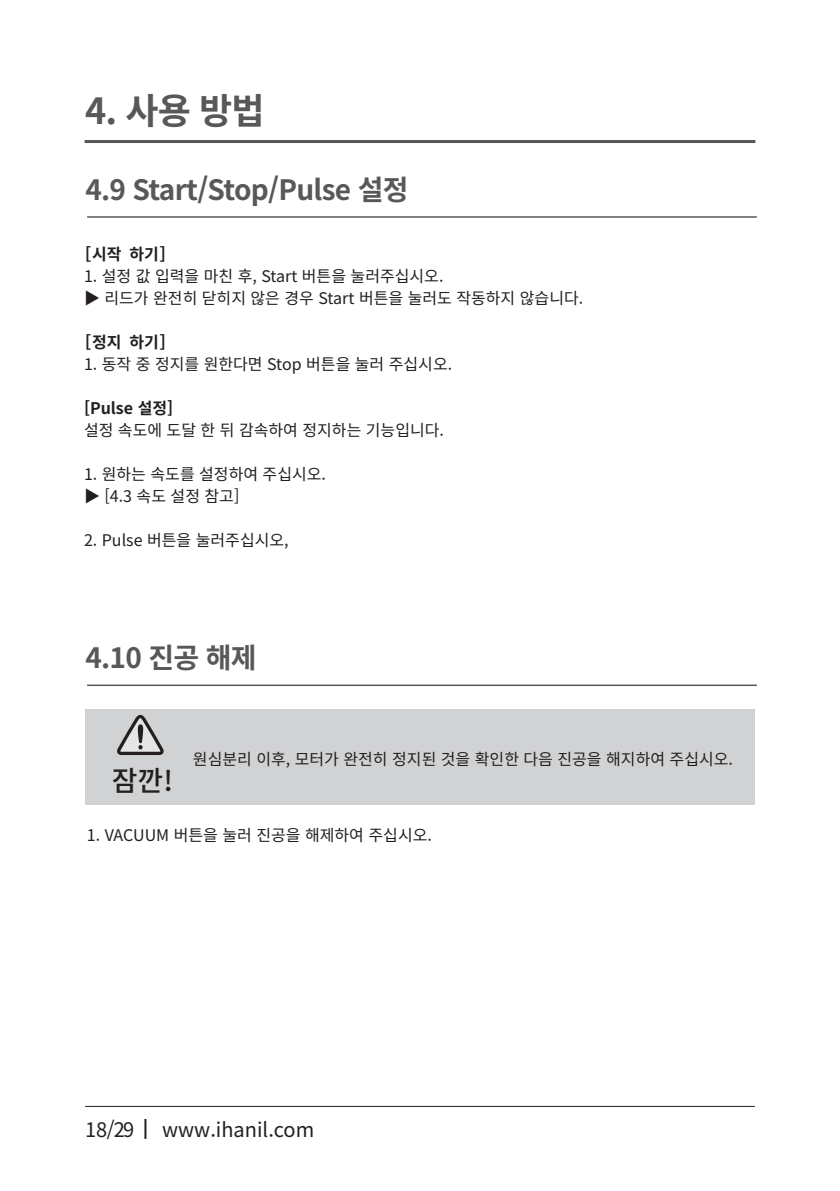
<style>
.page{position:relative;width:840px;height:1191px;background:#fff}
.page>*{position:absolute;margin:0;border:0;box-sizing:border-box;transform-origin:0 0}
.t1{font:700 36px "Noto Sans CJ Kkr";color:#57585a}
.t2{font:700 28px "Noto Sans CJ Kkr";letter-spacing:-.025em;color:#57585a}
.t3{font:500 28px "Noto Sans CJ Kkr";color:#231f20}
.t4{font:20px "Noto Sans CJ Kkr";color:#231f20}
.t5{font:16px "Noto Sans CJ Kkr";color:#231f20}
.t6{font:700 16px "Noto Sans Mono CJ Kkr";color:#231f20}
.t7{font:700 16px "Noto Sans CJ Kkr";color:#231f20}
</style>
<div class="page">
<hr style="left:84px;top:140px;width:671px;height:3px;background:#57585a">
<hr style="left:85px;top:1106px;width:669px;height:1px;background:#231f20">
<svg style="left:144px;top:1119px;width:2px;height:19px"></svg>
<hr style="left:87px;top:216px;width:669px;height:2px;background:#57585a">
<hr style="left:87px;top:684px;width:669px;height:2px;background:#57585a">
<div style="left:85px;top:708px;width:669px;height:96px;background:#d1d2d4"></div>
<svg style="left:117px;top:715px;width:47px;height:40px"></svg>
<p class="t1" style="left:85px;top:91px;width:181px">4. 사용 방법</p>
<p class="t2" style="left:85px;top:174px;width:324px">4.9 Start/Stop/Pulse 설정</p>
<p class="t6" style="left:84px;top:245px;width:84px">[시작 하기]</p>
<p class="t5" style="left:84px;top:267px;width:361px">1. 설정 값 입력을 마친 후, Start 버튼을 눌러주십시오.</p>
<p class="t5" style="left:84px;top:289px;width:500px">▶ 리드가 완전히 닫히지 않은 경우 Start 버튼을 눌러도 작동하지 않습니다.</p>
<p class="t6" style="left:84px;top:333px;width:84px">[정지 하기]</p>
<p class="t5" style="left:84px;top:355px;width:369px">1. 동작 중 정지를 원한다면 Stop 버튼을 눌러 주십시오.</p>
<p class="t7" style="left:84px;top:399px;width:91px">[Pulse 설정]</p>
<p class="t5" style="left:84px;top:421px;width:361px">설정 속도에 도달 한 뒤 감속하여 정지하는 기능입니다.</p>
<p class="t5" style="left:84px;top:465px;width:243px">1. 원하는 속도를 설정하여 주십시오.</p>
<p class="t5" style="left:84px;top:487px;width:157px">▶ [4.3 속도 설정 참고]</p>
<p class="t5" style="left:84px;top:531px;width:206px">2. Pulse 버튼을 눌러주십시오,</p>
<p class="t2" style="left:85px;top:642px;width:173px">4.10 진공 해제</p>
<p class="t3" style="left:112px;top:765px;width:63px">잠깐!</p>
<p class="t5" style="left:193px;top:749px;width:541px">원심분리 이후, 모터가 완전히 정지된 것을 확인한 다음 진공을 해지하여 주십시오.</p>
<p class="t5" style="left:87px;top:826px;width:346px">1. VACUUM 버튼을 눌러 진공을 해제하여 주십시오.</p>
<p class="t4" style="left:85px;top:1118px;width:50px">18/29</p>
<p class="t4" style="left:162px;top:1117px;width:153px">www.ihanil.com</p>
</div>
